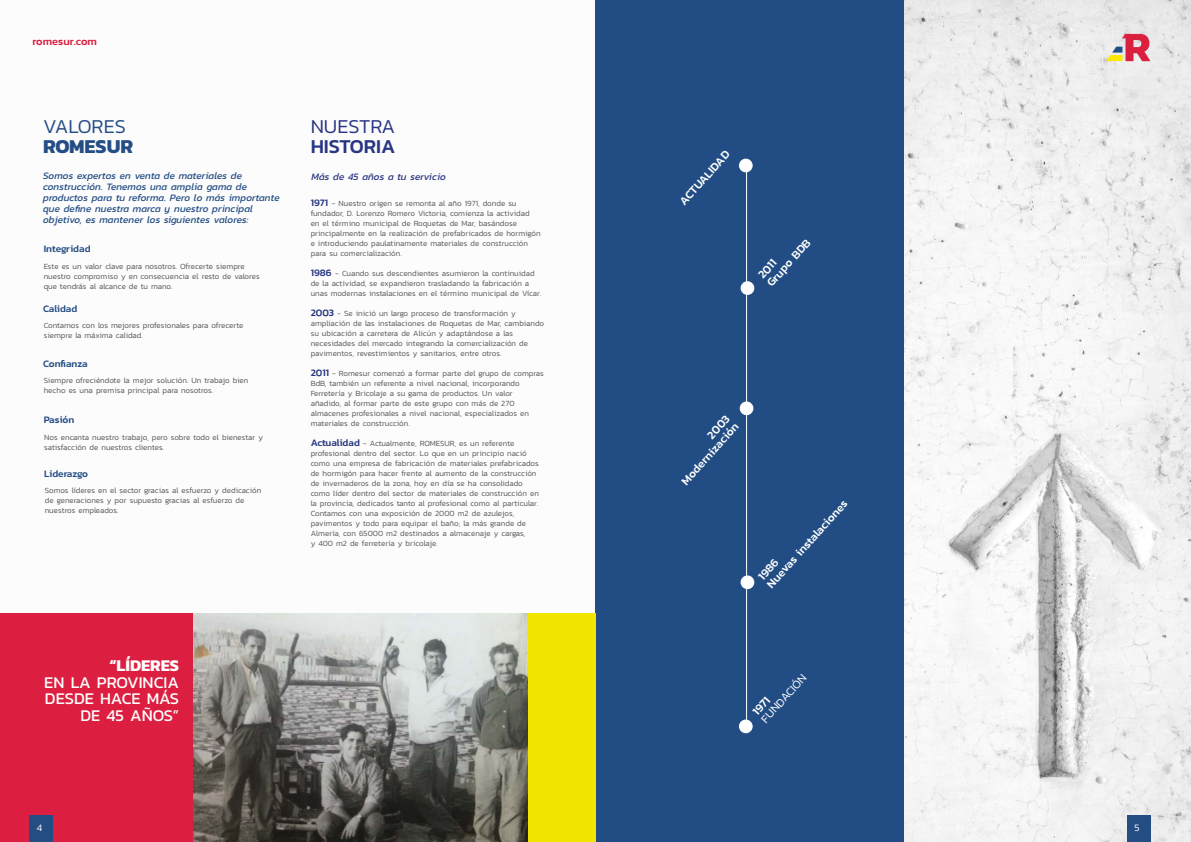
<style>
.page{position:relative;width:1191px;height:842px;background:#fff}
.page>*{position:absolute;margin:0;border:0;box-sizing:border-box;transform-origin:0 0}
.t1{font:500 20px "Kanit";color:#283583}
.t2{font:300 20px "Kanit";color:#234d84}
.t3{font:700 20px "Kanit";color:#234d84}
.t4{font:300 20px "Kanit";color:#283583}
.t5{font:16.6px/16.5px "Kanit";color:#fff;text-align:right}
.t6{font:700 16.6px "Kanit";color:#fff}
.t7{font:500 11.7px/11.7px "Kanit";color:#fff}
.t8{font:300 11.7px "Kanit";color:#fff}
.t9{font:500 11px "Kanit";color:#db1f40}
.t10{font:italic 10px/11px "Kanit";color:#214d84}
.t11{font:500 10px "Kanit";color:#224d84}
.t12{font:italic 10px "Kanit";color:#283583}
.t13{font:300 10px "Kanit";color:#fff}
.t14{font:300 8px/10px "Kanit";color:#595857}
.t15{font:300 8px/10px "Kanit";color:#585756}
.s1{font-weight:500;font-size:10px;color:#263780}
</style>
<div class="page">
<img style="left:904px;top:0;width:287px;height:842px">
<div style="left:595px;top:0;width:309px;height:842px;background:#224d84"></div>
<hr style="left:746px;top:166px;width:1px;height:560px;background:#fff">
<div style="left:739px;top:720px;width:13px;height:13px;background:#fff;border-radius:50%"></div>
<div style="left:739px;top:719px;width:13px;height:14px;border:1px solid #fff;border-radius:50%"></div>
<div style="left:740px;top:402px;width:13px;height:13px;background:#fff;border-radius:50%"></div>
<div style="left:739px;top:401px;width:14px;height:14px;border:1px solid #fff;border-radius:50%"></div>
<div style="left:741px;top:576px;width:12px;height:12px;background:#fff;border-radius:50%"></div>
<div style="left:740px;top:575px;width:14px;height:14px;border:1px solid #fff;border-radius:50%"></div>
<div style="left:741px;top:282px;width:12px;height:12px;background:#fff;border-radius:50%"></div>
<div style="left:740px;top:281px;width:14px;height:14px;border:1px solid #fff;border-radius:50%"></div>
<div style="left:739px;top:159px;width:13px;height:13px;background:#fff;border-radius:50%"></div>
<div style="left:739px;top:159px;width:13px;height:13px;border:1px solid #fff;border-radius:50%"></div>
<div style="left:0;top:614px;width:528px;height:228px;background:#dc1f40"></div>
<img style="left:194px;top:614px;width:334px;height:228px">
<div style="left:528px;top:614px;width:67px;height:228px;background:#f2e600"></div>
<div style="left:29px;top:815px;width:23px;height:27px;background:#244d84"></div>
<svg style="left:1106px;top:34px;width:44px;height:27px"></svg>
<div style="left:1126px;top:815px;width:24px;height:27px;background:#244d84"></div>
<h3 class="t9" style="left:33px;top:33px;width:66px">romesur.com</h3>
<h1 class="t2" style="left:43px;top:113px;width:84px">VALORES</h1>
<h1 class="t3" style="left:43px;top:131px;width:91px">ROMESUR</h1>
<p class="t10" style="left:43px;top:169px;width:238px">Somos expertos en venta de materiales de construcción. Tenemos una amplia gama de productos para tu reforma. Pero lo más importante que define nuestra marca y nuestro principal objetivo, es mantener los siguientes valores:</p>
<p class="t11" style="left:44px;top:242px;width:48px">Integridad</p>
<p class="t15" style="left:44px;top:261px;width:217px">Este es un valor clave para nosotros. Ofrecerte siempre nuestro compromiso y en consecuencia el resto de valores que tendrás al alcance de tu mano.</p>
<p class="t15" style="left:44px;top:320px;width:201px">Contamos con los mejores profesionales para ofrecerte siempre la máxima calidad.</p>
<p class="t15" style="left:44px;top:375px;width:206px">Siempre ofreciéndote la mejor solución. Un trabajo bien hecho es una premisa principal para nosotros.</p>
<p class="t11" style="left:43px;top:301px;width:36px">Calidad</p>
<p class="t11" style="left:43px;top:356px;width:46px">Confianza</p>
<p class="t11" style="left:44px;top:412px;width:32px">Pasión</p>
<p class="t15" style="left:44px;top:432px;width:220px">Nos encanta nuestro trabajo, pero sobre todo el bienestar y satisfacción de nuestros clientes.</p>
<p class="t11" style="left:44px;top:466px;width:45px">Liderazgo</p>
<p class="t15" style="left:45px;top:486px;width:218px">Somos líderes en el sector gracias al esfuerzo y dedicación de generaciones y por supuesto gracias al esfuerzo de nuestros empleados.</p>
<h1 class="t4" style="left:311px;top:112px;width:86px">NUESTRA</h1>
<h1 class="t1" style="left:311px;top:131px;width:86px">HISTORIA</h1>
<p class="t12" style="left:311px;top:169px;width:136px">Más de 45 años a tu servicio</p>
<p class="t14" style="left:311px;top:198px;width:231px"><span class="s1">1971</span> - Nuestro origen se remonta al año 1971, donde su fundador, D. Lorenzo Romero Victoria, comienza la actividad<br>en el término municipal de Roquetas de Mar, basándose principalmente en la realización de prefabricados de hormigón e introduciendo paulatinamente materiales de construcción para su comercialización.</p>
<p class="t14" style="left:311px;top:268px;width:232px"><span class="s1">1986</span> - Cuando sus descendientes asumieron la continuidad de la actividad, se expandieron trasladando la fabricación a unas modernas instalaciones en el término municipal de Vícar.</p>
<p class="t14" style="left:311px;top:308px;width:235px"><span class="s1">2003</span> - Se inició un largo proceso de transformación y ampliación de las instalaciones de Roquetas de Mar, cambiando su ubicación a carretera de Alicún y adaptándose a las necesidades del mercado integrando la comercialización de pavimentos, revestimientos y sanitarios, entre otros.</p>
<p class="t14" style="left:311px;top:368px;width:235px"><span class="s1">2011</span> - Romesur comenzó a formar parte del grupo de compras BdB, también un referente a nivel nacional, incorporando Ferretería y Bricolaje a su gama de productos. Un valor añadido, al formar parte de este grupo con más de 270 almacenes profesionales a nivel nacional, especializados en materiales de construcción.</p>
<p class="t14" style="left:311px;top:438px;width:230px"><span class="s1">Actualidad</span> - Actualmente, ROMESUR, es un referente profesional dentro del sector. Lo que en un principio nació como una empresa de fabricación de materiales prefabricados de hormigón para hacer frente al aumento de la construcción de invernaderos de la zona, hoy en día se ha consolidado como líder dentro del sector de materiales de construcción en la provincia, dedicados tanto al profesional como al particular.<br>Contamos con una exposición de 2000 m2 de azulejos, pavimentos y todo para equipar el baño; la más grande de Almería, con 65000 m2 destinados a almacenaje y cargas,<br>y 400 m2 de ferretería y bricolaje.</p>
<h2 class="t6" style="left:109px;top:653px;width:71px">“LÍDERES</h2>
<h2 class="t5" style="left:44px;top:674px;width:136px">EN LA PROVINCIA<br>DESDE HACE MÁS<br>DE 45 AÑOS”</h2>
<h3 class="t7" style="left:677px;top:199px;width:70px;rotate:-48deg">ACTUALIDAD</h3>
<h3 class="t7" style="left:755px;top:273px;width:61px;rotate:-48deg">2011<br>Grupo BDB</h3>
<h3 class="t7" style="left:670px;top:471px;width:81px;text-align:right;rotate:-48deg">2003<br>Modernización</h3>
<h3 class="t7" style="left:755px;top:574px;width:116px;rotate:-48deg">1986<br>Nuevas instalaciones</h3>
<h3 class="t8" style="left:757px;top:716px;width:63px;rotate:-48deg">FUNDACIÓN</h3>
<h3 class="t7" style="left:750px;top:709px;width:22px;rotate:-48deg">1971</h3>
<p class="t13" style="left:37px;top:820px;width:7px">4</p>
<p class="t13" style="left:1134px;top:820px;width:7px">5</p>
</div>
